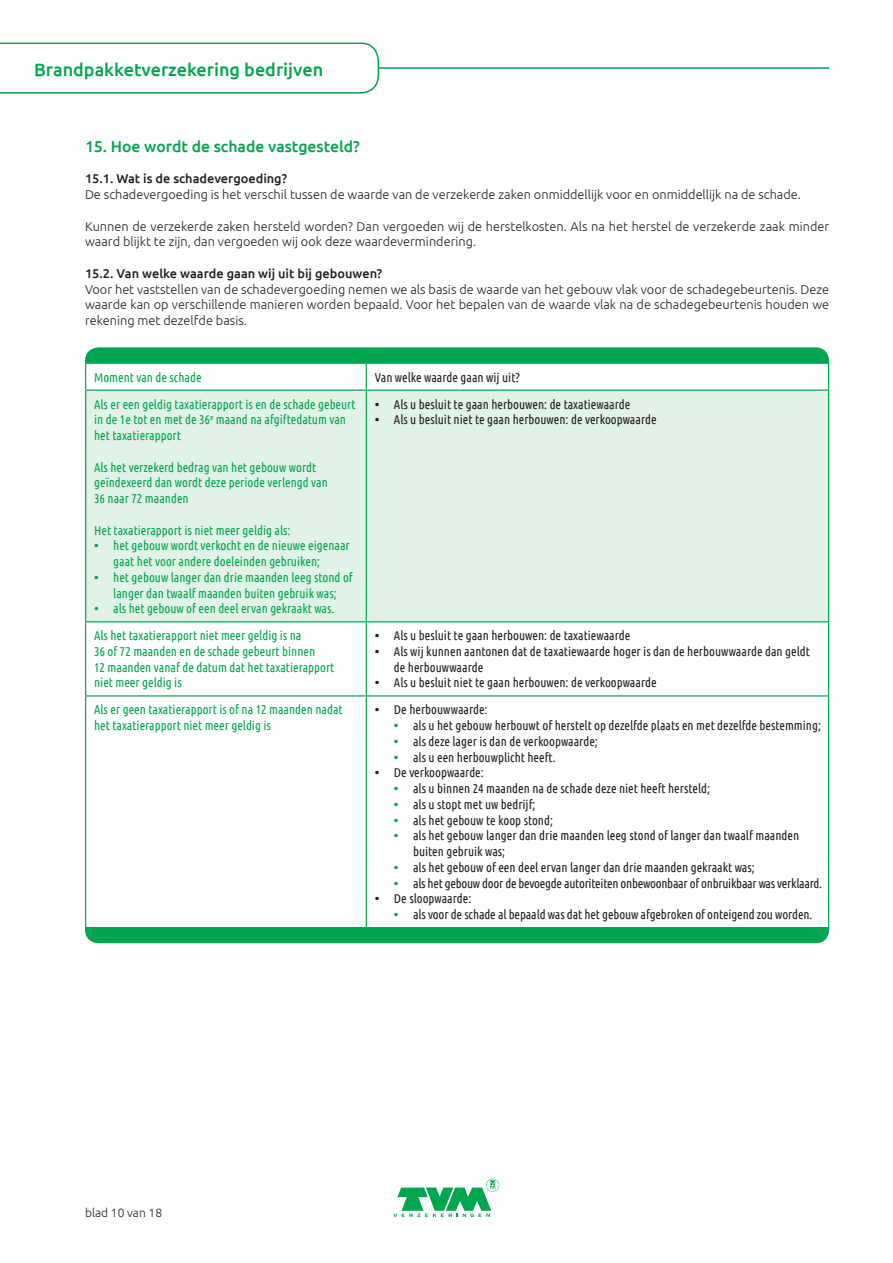
<style>
.page{position:relative;width:893px;height:1263px;background:#fff}
.page>*{position:absolute;margin:0;border:0;box-sizing:border-box;transform-origin:0 0}
.t1{font:500 18px "Ubuntu";color:#00a54f}
.Body_-_16{font:500 15.75px "Ubuntu";color:#00a54f}
.Body_Tabel_def{font:12.75px/15.8px "Ubuntu Condensed";color:#231f20}
.Body{font:12.75px/15.8px "Ubuntu Condensed";color:#00a54f}
.Body_-_16-2{font:300 12.75px/15.8px "Ubuntu";color:#231f20}
.Body_Tabel_def-2{font:12.75px "Ubuntu Condensed";letter-spacing:-.02em;color:#231f20}
.Body_-_16-3{font:500 12.75px "Ubuntu";color:#231f20}
.t2{font:300 12px "Ubuntu";color:#231f20}
.s1{font-family:"Ubuntu";font-weight:500}
.s2{font-family:"Ubuntu";font-weight:500;color:#00a54f}
</style>
<div class="page">
<svg style="left:393px;top:1178px;width:106px;height:39px"></svg>
<hr style="left:85px;top:67px;width:744px;height:2px;background:#00a54f">
<svg style="left:0;top:42px;width:380px;height:52px"></svg>
<div style="left:86px;top:391px;width:742px;height:230px;background:#e3f2e7"></div>
<svg style="left:86px;top:696px;width:742px;height:231px"></svg>
<hr style="left:85px;top:389px;width:281px;height:2px;background:#00a54f">
<hr style="left:85px;top:391px;width:1px;height:230px;background:#00a54f">
<hr style="left:366px;top:389px;width:463px;height:2px;background:#00a54f">
<hr style="left:366px;top:391px;width:1px;height:230px;background:#00a54f">
<hr style="left:828px;top:391px;width:1px;height:230px;background:#00a54f">
<hr style="left:85px;top:621px;width:281px;height:1px;background:#00a54f">
<hr style="left:85px;top:622px;width:1px;height:73px;background:#00a54f">
<hr style="left:366px;top:621px;width:463px;height:1px;background:#00a54f">
<hr style="left:366px;top:622px;width:1px;height:73px;background:#00a54f">
<hr style="left:828px;top:622px;width:1px;height:73px;background:#00a54f">
<hr style="left:85px;top:695px;width:281px;height:1px;background:#00a54f">
<hr style="left:85px;top:696px;width:1px;height:231px;background:#00a54f">
<hr style="left:366px;top:695px;width:463px;height:1px;background:#00a54f">
<hr style="left:366px;top:696px;width:1px;height:231px;background:#00a54f">
<hr style="left:828px;top:696px;width:1px;height:231px;background:#00a54f">
<svg style="left:85px;top:347px;width:744px;height:42px"></svg>
<div style="left:85px;top:927px;width:744px;height:16px;background:#00a54f"></div>
<h1 class="t1" style="left:34px;top:58px;width:291px">Brandpakketverzekering bedrijven</h1>
<p class="Body_-_16" style="left:85px;top:136px;width:276px">15. Hoe wordt de schade vastgesteld?</p>
<p class="Body_-_16-3" style="left:85px;top:171px;width:204px">15.1. Wat is de schadevergoeding?</p>
<p class="Body_-_16-2" style="left:85px;top:186px;width:717px">De schadevergoeding is het verschil tussen de waarde van de verzekerde zaken onmiddellijk voor en onmiddellijk na de schade.</p>
<p class="Body_-_16-2" style="left:85px;top:218px;width:746px">Kunnen de verzekerde zaken hersteld worden? Dan vergoeden wij de herstelkosten. Als na het herstel de verzekerde zaak minder waard blijkt te zijn, dan vergoeden wij ook deze waardevermindering.</p>
<p class="Body_-_16-3" style="left:85px;top:265px;width:299px">15.2. Van welke waarde gaan wij uit bij gebouwen?</p>
<p class="Body_-_16-2" style="left:85px;top:281px;width:746px;text-align:justify">Voor het vaststellen van de schadevergoeding nemen we als basis de waarde van het gebouw vlak voor de schadegebeurtenis. Deze waarde kan op verschillende manieren worden bepaald. Voor het bepalen van de waarde vlak na de schadegebeurtenis houden we rekening met dezelfde basis.</p>
<p class="Body" style="left:94px;top:369px;width:109px">Moment van de schade</p>
<p class="Body_Tabel_def" style="left:375px;top:369px;width:147px">Van welke waarde gaan wij uit?</p>
<p class="Body" style="left:94px;top:396px;width:263px">Als er een geldig taxatierapport is en de schade gebeurt in de 1e tot en met de 36<sup>e</sup> maand na afgiftedatum van het taxatierapport</p>
<p class="Body" style="left:94px;top:459px;width:235px">Als het verzekerd bedrag van het gebouw wordt geïndexeerd dan wordt deze periode verlengd van<br>36 naar 72 maanden</p>
<p class="Body" style="left:94px;top:522px;width:198px">Het taxatierapport is niet meer geldig als:</p>
<p class="Body" style="left:113px;top:537px;width:238px;text-indent:-19px"><span class="s1">•</span> het gebouw wordt verkocht en de nieuwe eigenaar gaat het voor andere doeleinden gebruiken;</p>
<p class="Body" style="left:94px;top:569px;width:260px;text-align:center"><span class="s1">•</span> het gebouw langer dan drie maanden leeg stond of langer dan twaalf maanden buiten gebruik was;</p>
<p class="Body" style="left:94px;top:600px;width:242px"><span class="s1">•</span> als het gebouw of een deel ervan gekraakt was.</p>
<p class="Body_Tabel_def" style="left:375px;top:396px;width:257px"><span class="s1">•</span> Als u besluit te gaan herbouwen: de taxatiewaarde</p>
<p class="Body_Tabel_def" style="left:375px;top:411px;width:283px"><span class="s1">•</span> Als u besluit niet te gaan herbouwen: de verkoopwaarde</p>
<p class="Body" style="left:94px;top:627px;width:242px">Als het taxatierapport niet meer geldig is na<br>36 of 72 maanden en de schade gebeurt binnen<br>12 maanden vanaf de datum dat het taxatierapport niet meer geldig is</p>
<p class="Body_Tabel_def" style="left:375px;top:627px;width:257px"><span class="s1">•</span> Als u besluit te gaan herbouwen: de taxatiewaarde</p>
<p class="Body_Tabel_def" style="left:394px;top:643px;width:417px;text-indent:-19px"><span class="s1">•</span> Als wij kunnen aantonen dat de taxatiewaarde hoger is dan de herbouwwaarde dan geldt de herbouwwaarde</p>
<p class="Body_Tabel_def" style="left:375px;top:675px;width:283px"><span class="s1">•</span> Als u besluit niet te gaan herbouwen: de verkoopwaarde</p>
<p class="Body" style="left:94px;top:701px;width:250px">Als er geen taxatierapport is of na 12 maanden nadat het taxatierapport niet meer geldig is</p>
<p class="Body_Tabel_def" style="left:375px;top:701px;width:114px"><span class="s1">•</span> De herbouwwaarde:</p>
<p class="Body_Tabel_def" style="left:394px;top:717px;width:429px"><span class="s2">•</span> als u het gebouw herbouwt of herstelt op dezelfde plaats en met dezelfde bestemming;</p>
<p class="Body_Tabel_def" style="left:394px;top:733px;width:205px"><span class="s2">•</span> als deze lager is dan de verkoopwaarde;</p>
<p class="Body_Tabel_def" style="left:394px;top:749px;width:163px"><span class="s2">•</span> als u een herbouwplicht heeft.</p>
<p class="Body_Tabel_def" style="left:375px;top:764px;width:110px"><span class="s1">•</span> De verkoopwaarde:</p>
<p class="Body_Tabel_def" style="left:394px;top:780px;width:318px"><span class="s2">•</span> als u binnen 24 maanden na de schade deze niet heeft hersteld;</p>
<p class="Body_Tabel_def" style="left:394px;top:796px;width:143px"><span class="s2">•</span> als u stopt met uw bedrijf;</p>
<p class="Body_Tabel_def" style="left:394px;top:812px;width:161px"><span class="s2">•</span> als het gebouw te koop stond;</p>
<p class="Body_Tabel_def" style="left:413px;top:827px;width:388px;text-indent:-19px"><span class="s2">•</span> als het gebouw langer dan drie maanden leeg stond of langer dan twaalf maanden buiten gebruik was;</p>
<p class="Body_Tabel_def" style="left:394px;top:859px;width:362px"><span class="s2">•</span> als het gebouw of een deel ervan langer dan drie maanden gekraakt was;</p>
<p class="Body_Tabel_def-2" style="left:394px;top:875px;width:430px"><span class="s2">•</span> als het gebouw door de bevoegde autoriteiten onbewoonbaar of onbruikbaar was verklaard.</p>
<p class="Body_Tabel_def" style="left:375px;top:890px;width:98px"><span class="s1">•</span> De sloopwaarde:</p>
<p class="Body_Tabel_def" style="left:394px;top:906px;width:420px"><span class="s2">•</span> als voor de schade al bepaald was dat het gebouw afgebroken of onteigend zou worden.</p>
<p class="t2" style="left:85px;top:1205px;width:79px">blad 10 van 18</p>
</div>
